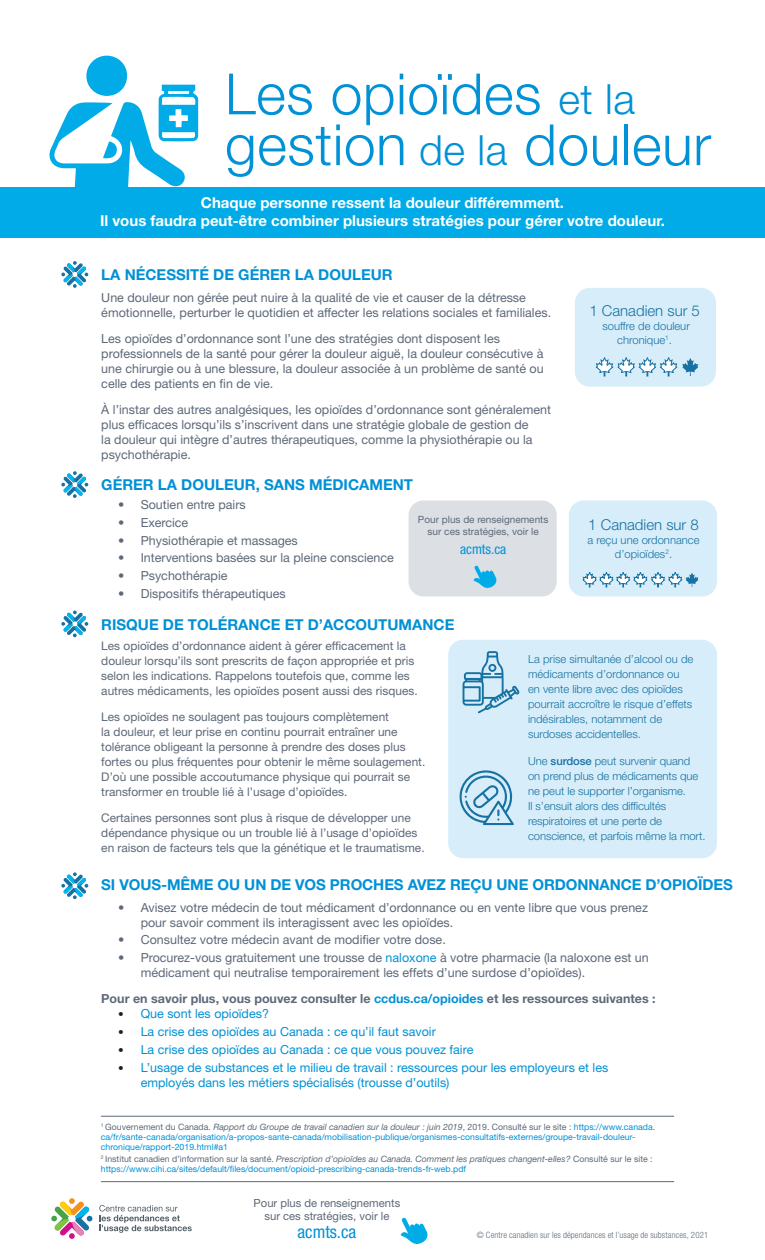
<style>
.page{position:relative;width:765px;height:1260px;background:#fff}
.page>*{position:absolute;margin:0;border:0;box-sizing:border-box;transform-origin:0 0}
.t1{font:300 57px/50.9px "Helvetica Neue LT Std";letter-spacing:.01em;color:#0091d6}
.Paragraph_Text{font:condensed 17.5px "Helvetica Neue LT Std";color:#0091d6}
.t2{font:700 15px "Helvetica Neue LT Std";color:#0091d6}
.t3{font:700 15px "Helvetica Neue LT Std";color:#fff}
.Paragraph_Text-2{font:300 15px "Helvetica Neue LT Std";color:#1771a2}
.Paragraph_Text-3{font:condensed 13.75px "Helvetica Neue LT Std";color:#0091d6}
.Paragraph_Text-4{font:12.5px/15px "Helvetica Neue LT Std";color:#5d6978}
.t4{font:12.5px/15px "Helvetica Neue LT Std";color:#0091d6}
.Paragraph_Text-5{font:700 12.5px "Helvetica Neue LT Std";color:#5d6978}
.Paragraph_Text-6{font:11.88px/15px "Helvetica Neue LT Std";color:#5d6978}
.Paragraph_Text-7{font:300 11.25px/15px "Helvetica Neue LT Std";color:#1771a2;text-align:center}
.Paragraph_Text-8{font:11.25px/12.5px "Helvetica Neue LT Std";color:#5d6978;text-align:center}
.Paragraph_Text-9{font:10px/12.5px "Helvetica Neue LT Std";color:#5d6978;text-align:center}
.Paragraph_Text-10{font:8.75px/10px "Helvetica Neue LT Std";color:#0091d6}
.t5{font:300 condensed 8.75px "Helvetica Neue LT Std";letter-spacing:.015em;color:#5d6978}
.s1{font-size:41.62px}
.s2{color:#0091d6}
.s3{font-weight:100;font-size:11.25px;color:#231f20}
.s4{font-weight:500}
.s5{color:#5d6978}
.s6{font-style:italic;color:#5d6978}
</style>
<div class="page">
<hr style="left:101px;top:1181px;width:573px;height:1px;background:#5d6978">
<hr style="left:101px;top:1116px;width:573px;height:1px;background:#5d6978">
<svg style="left:61px;top:261px;width:27px;height:27px"></svg>
<svg style="left:61px;top:471px;width:27px;height:27px"></svg>
<svg style="left:51px;top:1198px;width:41px;height:41px"></svg>
<svg style="left:99px;top:1205px;width:93px;height:28px"></svg>
<svg style="left:401px;top:1218px;width:27px;height:26px"></svg>
<div style="left:575px;top:288px;width:141px;height:99px;background:#d7eefa;border-radius:15px"></div>
<svg style="left:596px;top:358px;width:102px;height:19px"></svg>
<div style="left:569px;top:500px;width:148px;height:97px;background:#d7eefa;border-radius:15px"></div>
<svg style="left:582px;top:573px;width:116px;height:15px"></svg>
<div style="left:448px;top:640px;width:269px;height:218px;background:#d7eefa;border-radius:15px"></div>
<svg style="left:459px;top:770px;width:55px;height:55px"></svg>
<svg style="left:463px;top:651px;width:57px;height:62px"></svg>
<svg style="left:61px;top:611px;width:27px;height:26px"></svg>
<svg style="left:61px;top:872px;width:27px;height:27px"></svg>
<div style="left:409px;top:500px;width:148px;height:97px;background:#dce0e5;border-radius:15px"></div>
<svg style="left:474px;top:565px;width:23px;height:23px"></svg>
<div style="left:0;top:187px;width:765px;height:51px;background:#00abe7"></div>
<div style="left:86px;top:56px;width:41px;height:40px;background:#00abe7;border-radius:50%"></div>
<svg style="left:49px;top:85px;width:149px;height:102px"></svg>
<h1 class="t1" style="left:225px;top:67px;width:488px">Les opioïdes <span class="s1">et la </span>gestion <span class="s1">de la</span> douleur</h1>
<p class="t3" style="left:201px;top:193px;width:365px">Chaque personne ressent la douleur différemment.</p>
<p class="t3" style="left:100px;top:211px;width:566px">Il vous faudra peut-être combiner plusieurs stratégies pour gérer votre douleur.</p>
<p class="t2" style="left:101px;top:266px;width:293px">LA NÉCESSITÉ DE GÉRER LA DOULEUR</p>
<p class="Paragraph_Text-4" style="left:101px;top:289px;width:451px">Une douleur non gérée peut nuire à la qualité de vie et causer de la détresse émotionnelle, perturber le quotidien et affecter les relations sociales et familiales.</p>
<p class="Paragraph_Text-4" style="left:101px;top:331px;width:444px">Les opioïdes d’ordonnance sont l’une des stratégies dont disposent les professionnels de la santé pour gérer la douleur aiguë, la douleur consécutive à une chirurgie ou à une blessure, la douleur associée à un problème de santé ou celle des patients en fin de vie.</p>
<p class="Paragraph_Text-4" style="left:101px;top:402px;width:451px">À l’instar des autres analgésiques, les opioïdes d’ordonnance sont généralement plus efficaces lorsqu’ils s’inscrivent dans une stratégie globale de gestion de<br>la douleur qui intègre d’autres thérapeutiques, comme la physiothérapie ou la psychothérapie.</p>
<p class="t2" style="left:101px;top:476px;width:313px">GÉRER LA DOULEUR, SANS MÉDICAMENT</p>
<p class="Paragraph_Text-4" style="left:118px;top:497px;width:129px">• Soutien entre pairs</p>
<p class="Paragraph_Text-4" style="left:118px;top:515px;width:72px">• Exercice</p>
<p class="Paragraph_Text-4" style="left:118px;top:533px;width:181px">• Physiothérapie et massages</p>
<p class="Paragraph_Text-4" style="left:118px;top:550px;width:277px">• Interventions basées sur la pleine conscience</p>
<p class="Paragraph_Text-4" style="left:118px;top:568px;width:111px">• Psychothérapie</p>
<p class="Paragraph_Text-4" style="left:118px;top:586px;width:169px">• Dispositifs thérapeutiques</p>
<p class="Paragraph_Text-9" style="left:418px;top:513px;width:132px">Pour plus de renseignements sur ces stratégies, voir le</p>
<p class="Paragraph_Text-3" style="left:460px;top:541px;width:48px">acmts.ca</p>
<p class="Paragraph_Text-2" style="left:589px;top:302px;width:112px">1 Canadien sur 5</p>
<p class="Paragraph_Text-7" style="left:603px;top:319px;width:89px;line-height:13.8px">souffre de douleur chronique<sup>1</sup>.</p>
<p class="Paragraph_Text-2" style="left:588px;top:516px;width:112px">1 Canadien sur 8</p>
<p class="Paragraph_Text-7" style="left:587px;top:533px;width:114px;line-height:13.8px">a reçu une ordonnance d’opioïdes<sup>2</sup>.</p>
<p class="t2" style="left:101px;top:615px;width:355px">RISQUE DE TOLÉRANCE ET D’ACCOUTUMANCE</p>
<p class="Paragraph_Text-6" style="left:101px;top:638px;width:318px">Les opioïdes d’ordonnance aident à gérer efficacement la douleur lorsqu’ils sont prescrits de façon appropriée et pris selon les indications. Rappelons toutefois que, comme les autres médicaments, les opioïdes posent aussi des risques.</p>
<p class="Paragraph_Text-6" style="left:101px;top:709px;width:326px">Les opioïdes ne soulagent pas toujours complètement<br>la douleur, et leur prise en continu pourrait entraîner une tolérance obligeant la personne à prendre des doses plus fortes ou plus fréquentes pour obtenir le même soulagement.<br>D’où une possible accoutumance physique qui pourrait se transformer en trouble lié à l’usage d’opioïdes.</p>
<p class="Paragraph_Text-6" style="left:101px;top:810px;width:325px">Certaines personnes sont plus à risque de développer une dépendance physique ou un trouble lié à l’usage d’opioïdes en raison de facteurs tels que la génétique et le traumatisme.</p>
<p class="t2" style="left:101px;top:876px;width:633px">SI VOUS-MÊME OU UN DE VOS PROCHES AVEZ REÇU UNE ORDONNANCE D’OPIOÏDES</p>
<p class="Paragraph_Text-4" style="left:141px;top:900px;width:509px;text-indent:-22px">• Avisez votre médecin de tout médicament d’ordonnance ou en vente libre que vous prenez pour savoir comment ils interagissent avec les opioïdes.</p>
<p class="Paragraph_Text-4" style="left:118px;top:932px;width:329px">• Consultez votre médecin avant de modifier votre dose.</p>
<p class="Paragraph_Text-4" style="left:141px;top:950px;width:510px;text-indent:-22px">• Procurez-vous gratuitement une trousse de <span class="s2">naloxone</span> à votre pharmacie (la naloxone est un médicament qui neutralise temporairement les effets d’une surdose d’opioïdes).</p>
<p class="Paragraph_Text-5" style="left:101px;top:991px;width:556px">Pour en savoir plus, vous pouvez consulter le <span class="s2">ccdus.ca/opioides</span> et les ressources suivantes :</p>
<p class="t4" style="left:118px;top:1006px;width:152px"><span class="s3">•</span> Que sont les opioïdes?</p>
<p class="t4" style="left:118px;top:1024px;width:319px"><span class="s3">•</span> La crise des opioïdes au Canada : ce qu’il faut savoir</p>
<p class="t4" style="left:118px;top:1042px;width:357px"><span class="s3">•</span> La crise des opioïdes au Canada : ce que vous pouvez faire</p>
<p class="t4" style="left:141px;top:1059px;width:469px;text-indent:-22px"><span class="s3">•</span> L’usage de substances et le milieu de travail : ressources pour les employeurs et les employés dans les métiers spécialisés (trousse d’outils)</p>
<p class="Paragraph_Text-7" style="left:528px;top:652px;width:167px;text-align:left">La prise simultanée d’alcool ou de médicaments d’ordonnance ou en vente libre avec des opioïdes pourrait accroître le risque d’effets indésirables, notamment de surdoses accidentelles.</p>
<p class="Paragraph_Text-7" style="left:528px;top:753px;width:179px;text-align:left">Une <span class="s4">surdose</span> peut survenir quand<br>on prend plus de médicaments que ne peut le supporter l’organisme.<br>Il s’ensuit alors des difficultés respiratoires et une perte de conscience, et parfois même la mort.</p>
<p class="Paragraph_Text-10" style="left:101px;top:1121px;width:556px"><sup>1</sup> <span class="s5">Gouvernement du Canada.</span> <span class="s6">Rapport du Groupe de travail canadien sur la douleur : juin 2019</span><span class="s5">, 2019. Consulté sur le site :</span> https://www.canada. ca/fr/sante-canada/organisation/a-propos-sante-canada/mobilisation-publique/organismes-consultatifs-externes/groupe-travail-douleur&shy;chronique/rapport-2019.html#a1</p>
<p class="Paragraph_Text-10" style="left:101px;top:1154px;width:553px"><sup>2</sup> <span class="s5">Institut canadien d’information sur la santé.</span> <span class="s6">Prescription d’opioïdes au Canada. Comment les pratiques changent-elles?</span> <span class="s5">Consulté sur le site : </span>https://www.cihi.ca/sites/default/files/document/opioid-prescribing-canada-trends-fr-web.pdf</p>
<p class="Paragraph_Text-8" style="left:254px;top:1197px;width:148px">Pour plus de renseignements sur ces stratégies, voir le</p>
<p class="Paragraph_Text" style="left:297px;top:1222px;width:60px">acmts.ca</p>
<p class="t5" style="left:477px;top:1229px;width:233px">© Centre canadien sur les dépendances et l’usage de substances, 2021</p>
</div>
